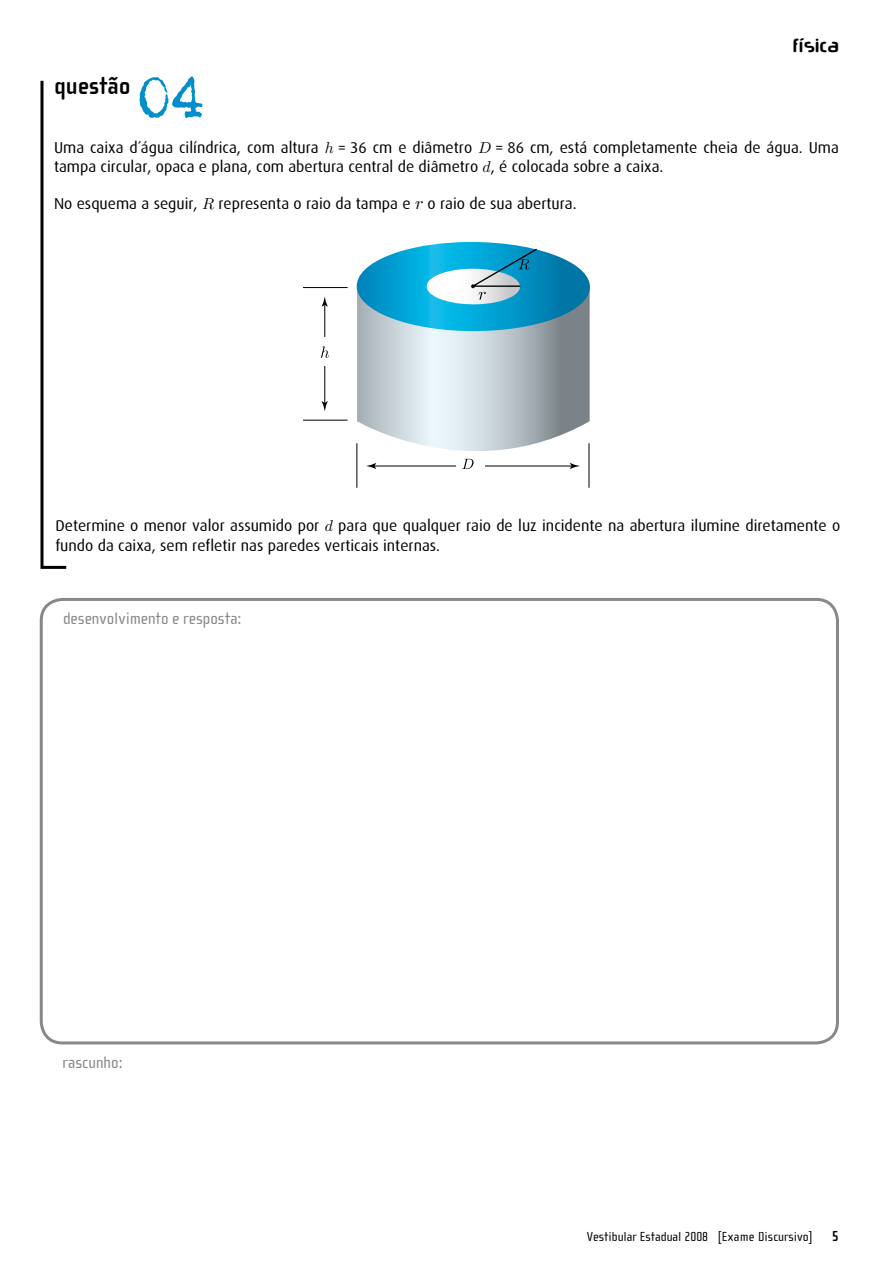
<style>
.page{position:relative;width:893px;height:1263px;background:#fff}
.page>*{position:absolute;margin:0;border:0;box-sizing:border-box;transform-origin:0 0}
.t1{font:60px "Typeka";color:#008fcb}
.t2{font:700 25.5px "Cholla Sans";color:#000}
.t3{font:17.25px "Cholla Sans";color:#87888a}
.t4{font:700 16.5px "Ecto Plasm";letter-spacing:.03em;color:#000}
.t5{font:15.75px/19.5px "Dax";color:#000}
.t6{font:700 15px "Cholla Sans";color:#000}
.t7{font:13.5px "Cholla Sans";color:#000}
.s1{font-family:"cmmi 10"}
.s2{font-family:"cmmi 10";font-size:18px}
</style>
<div class="page">
<svg style="left:40px;top:80px;width:27px;height:489px"></svg>
<svg style="left:357px;top:336px;width:233px;height:152px"></svg>
<svg style="left:343px;top:242px;width:247px;height:94px"></svg>
<hr style="left:303px;top:287px;width:45px;height:1px;background:#000">
<hr style="left:303px;top:420px;width:45px;height:1px;background:#000">
<hr style="left:324px;top:303px;width:1px;height:105px;background:#000">
<svg style="left:322px;top:297px;width:6px;height:10px"></svg>
<svg style="left:322px;top:401px;width:6px;height:10px"></svg>
<div style="left:318px;top:337px;width:12px;height:28px;background:#fff"></div>
<svg style="left:321px;top:346px;width:8px;height:12px"></svg>
<hr style="left:356px;top:443px;width:1px;height:45px;background:#000">
<hr style="left:588px;top:443px;width:1px;height:45px;background:#000">
<hr style="left:373px;top:465px;width:199px;height:1px;background:#000">
<div style="left:456px;top:461px;width:29px;height:11px;background:#fff"></div>
<svg style="left:462px;top:459px;width:11px;height:10px"></svg>
<svg style="left:570px;top:463px;width:10px;height:6px"></svg>
<svg style="left:366px;top:463px;width:10px;height:6px"></svg>
<div style="left:40px;top:598px;width:799px;height:446px;border:3px solid #87888a;border-radius:21px"></div>
<p class="t4" style="left:792px;top:34px;width:48px">FÍSICA</p>
<h2 class="t2" style="left:54px;top:71px;width:78px">questão</h2>
<h1 class="t1" style="left:136px;top:63px;width:70px">04</h1>
<p class="t5" style="left:54px;top:138px;width:786px">Uma caixa d´água cilíndrica, com altura <span class="s1">h</span> = 36 cm e diâmetro <span class="s1">D</span> = 86 cm, está completamente cheia de água. Uma tampa circular, opaca e plana, com abertura central de diâmetro <span class="s1">d</span>, é colocada sobre a caixa.</p>
<p class="t5" style="left:54px;top:194px;width:524px">No esquema a seguir, <span class="s1">R</span> representa o raio da tampa e <span class="s2">r</span> o raio de sua abertura.</p>
<p class="t5" style="left:55px;top:516px;width:786px">Determine o menor valor assumido por <span class="s1">d</span> para que qualquer raio de luz incidente na abertura ilumine diretamente o fundo da caixa, sem refletir nas paredes verticais internas.</p>
<p class="t3" style="left:63px;top:609px;width:180px">desenvolvimento e resposta:</p>
<p class="t3" style="left:63px;top:1053px;width:62px">rascunho:</p>
<p class="t7" style="left:587px;top:1229px;width:227px">Vestibular Estadual 2008 [Exame Discursivo]</p>
<p class="t6" style="left:832px;top:1228px;width:9px">5</p>
</div>
